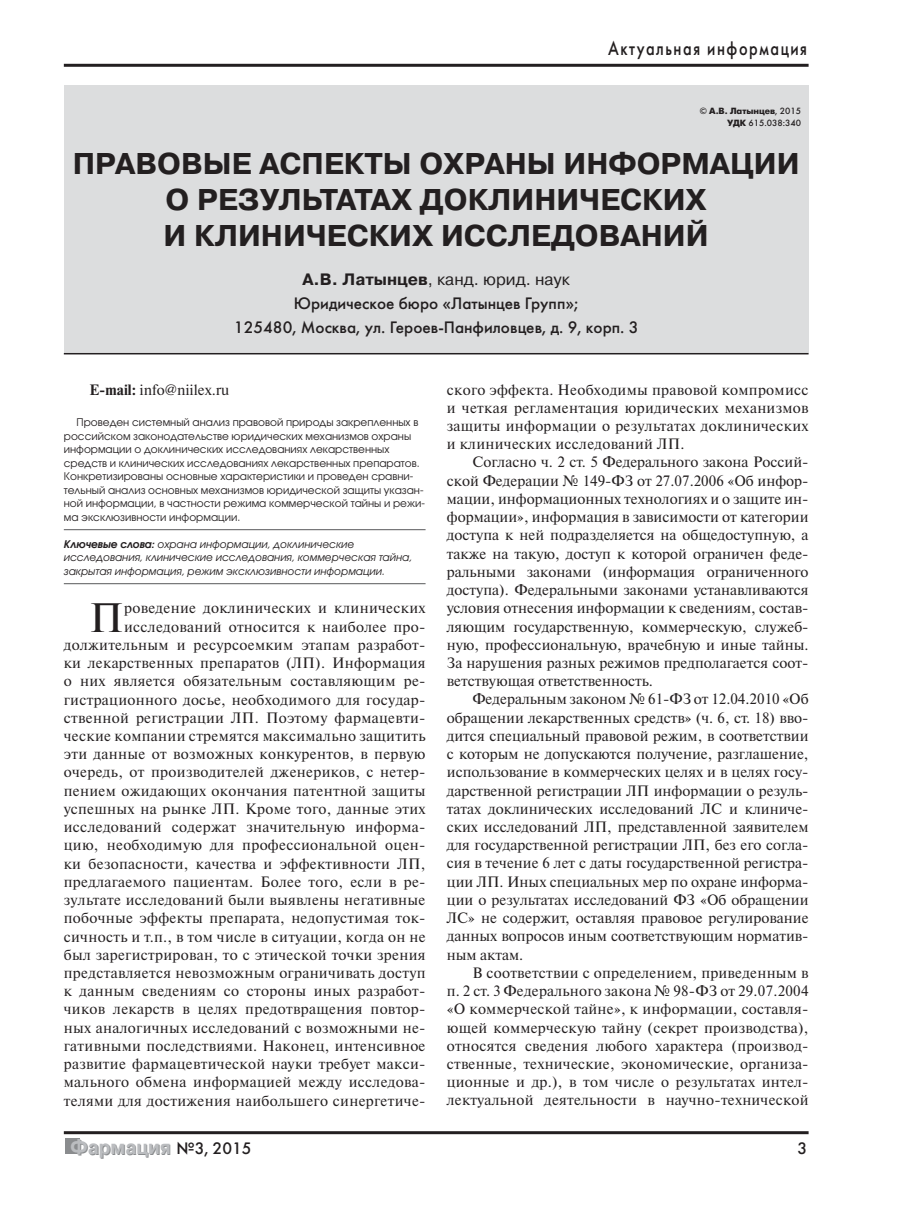
<style>
.page{position:relative;width:915px;height:1212px;background:#fff}
.page>*{position:absolute;margin:0;border:0;box-sizing:border-box;transform-origin:0 0}
.t1{font:41.1px "Newton C";color:#231f20}
.t2{font:700 30px/36px "Pragmatica C";color:#231f20;text-align:center}
.t3{font:700 20.25px "Pragmatica C";color:#8a8c8e;scale:.9 1}
.t4{font:19.5px "Futura Futuris C";letter-spacing:.1em;color:#231f20;scale:.8 1}
.t5{font:16.5px/24px "Futura Futuris C";color:#231f20;text-align:center}
.t6{font:16.5px "Pragmatica C";color:#231f20}
.t7{font:15px/18.3px "Newton C";letter-spacing:.02em;color:#231f20;text-align:justify}
.t8{font:15px "Newton C";color:#231f20}
.t9{font:10.5px/13.5px "Avant Garde Gothic C";color:#231f20}
.t10{font:italic 10.5px/13.5px "Avant Garde Gothic C";color:#231f20}
.t11{font:9px/12px "Futura Futuris C";color:#231f20;text-align:right}
.s1{font-weight:700}
</style>
<div class="page">
<hr style="left:64px;top:64px;width:744px;height:3px;background:#231f20">
<hr style="left:64px;top:1131px;width:744px;height:3px;background:#231f20">
<div style="left:65px;top:1138px;width:14px;height:16px;background:#8a8c8e"></div>
<hr style="left:64px;top:529px;width:361px;height:1px;background:#58595b">
<hr style="left:64px;top:583px;width:361px;height:1px;background:#58595b">
<div style="left:64px;top:85px;width:744px;height:268px;background:#dcddde"></div>
<hr style="left:64px;top:353px;width:744px;height:1px;background:#231f20">
<h3 class="t4" style="left:608px;top:41px;width:250px">Актуальная информация</h3>
<p class="t11" style="left:699px;top:106px;width:103px">© <span class="s1">А.В. Латынцев</span>, 2015<br><span class="s1">УДК</span> 615.038:340</p>
<h2 class="t2" style="left:73px;top:149px;width:728px">ПРАВОВЫЕ АСПЕКТЫ ОХРАНЫ ИНФОРМАЦИИ<br>О РЕЗУЛЬТАТАХ ДОКЛИНИЧЕСКИХ<br>И КЛИНИЧЕСКИХ ИССЛЕДОВАНИЙ</h2>
<p class="t6" style="left:302px;top:273px;width:269px"><span class="s1">А.В. Латынцев</span>, канд. юрид. наук</p>
<p class="t5" style="left:234px;top:293px;width:406px">Юридическое бюро «Латынцев Групп»;<br>125480, Москва, ул. Героев-Панфиловцев, д. 9, корп. 3</p>
<p class="t8" style="left:89px;top:384px;width:141px"><span class="s1">E-mail:</span> info@niilex.ru</p>
<p class="t9" style="left:64px;top:416px;width:362px;text-indent:13px">Проведен системный анализ правовой природы закрепленных в российском законодательстве юридических механизмов охраны информации о доклинических исследованиях лекарственных средств и клинических исследованиях лекарственных препаратов.<br>Конкретизированы основные характеристики и проведен сравни&shy;тельный анализ основных механизмов юридической защиты указан&shy;ной информации, в частности режима коммерческой тайны и режи&shy;ма эксклюзивности информации.</p>
<p class="t10" style="left:64px;top:538px;width:350px"><span class="s1">Ключевые слова:</span> охрана информации, доклинические исследования, клинические исследования, коммерческая тайна, закрытая информация, режим эксклюзивности информации.</p>
<h1 class="t1" style="left:89px;top:602px;width:35px">П</h1>
<p class="t7" style="left:64px;top:601px;width:363px;text-align:right">роведение доклинических и клинических исследований относится к наиболее про&shy;должительным и ресурсоемким этапам разработ&shy;ки лекарственных препаратов (ЛП). Информация о них является обязательным составляющим ре&shy;гистрационного досье, необходимого для государ&shy;ственной регистрации ЛП. Поэтому фармацевти&shy;ческие компании стремятся максимально защитить эти данные от возможных конкурентов, в первую очередь, от производителей дженериков, с нетер&shy;пением ожидающих окончания патентной защиты успешных на рынке ЛП. Кроме того, данные этих исследований содержат значительную информа&shy;цию, необходимую для профессиональной оцен&shy;ки безопасности, качества и эффективности ЛП, предлагаемого пациентам. Более того, если в ре&shy;зультате исследований были выявлены негативные побочные эффекты препарата, недопустимая ток&shy;сичность и т.п., в том числе в ситуации, когда он не был зарегистрирован, то с этической точки зрения представляется невозможным ограничивать доступ к данным сведениям со стороны иных разработ&shy;чиков лекарств в целях предотвращения повтор&shy;ных аналогичных исследований с возможными не&shy;гативными последствиями. Наконец, интенсивное развитие фармацевтической науки требует макси&shy;мального обмена информацией между исследова&shy;телями для достижения наибольшего синергетиче-</p>
<p class="t7" style="left:446px;top:382px;width:363px">ского эффекта. Необходимы правовой компромисс и четкая регламентация юридических механизмов защиты информации о результатах доклинических и клинических исследований ЛП.</p>
<p class="t7" style="left:446px;top:455px;width:363px;text-indent:26px">Согласно ч. 2 ст. 5 Федерального закона Россий&shy;ской Федерации № 149-ФЗ от 27.07.2006 «Об инфор&shy;мации, информационных технологиях и о защите ин&shy;формации», информация в зависимости от категории доступа к ней подразделяется на общедоступную, а также на такую, доступ к которой ограничен феде&shy;ральными законами (информация ограниченного доступа). Федеральными законами устанавливаются условия отнесения информации к сведениям, состав&shy;ляющим государственную, коммерческую, служеб&shy;ную, профессиональную, врачебную и иные тайны.<br>За нарушения разных режимов предполагается соот&shy;ветствующая ответственность.</p>
<p class="t7" style="left:446px;top:692px;width:363px;text-indent:26px">Федеральным законом № 61-ФЗ от 12.04.2010 «Об обращении лекарственных средств» (ч. 6, ст. 18) вво&shy;дится специальный правовой режим, в соответствии с которым не допускаются получение, разглашение, использование в коммерческих целях и в целях госу&shy;дарственной регистрации ЛП информации о резуль&shy;татах доклинических исследований ЛС и клиниче&shy;ских исследований ЛП, представленной заявителем для государственной регистрации ЛП, без его согла&shy;сия в течение 6 лет с даты государственной регистра&shy;ции ЛП. Иных специальных мер по охране информа&shy;ции о результатах исследований ФЗ «Об обращении ЛС» не содержит, оставляя правовое регулирование данных вопросов иным соответствующим норматив&shy;ным актам.</p>
<p class="t7" style="left:446px;top:965px;width:363px;text-indent:26px">В соответствии с определением, приведенным в п. 2 ст. 3 Федерального закона № 98-ФЗ от 29.07.2004 «О коммерческой тайне», к информации, составля&shy;ющей коммерческую тайну (секрет производства), относятся сведения любого характера (производ&shy;ственные, технические, экономические, организа&shy;ционные и др.), в том числе о результатах интел&shy;лектуальной деятельности в научно-технической</p>
<h3 class="t3" style="left:71px;top:1140px;width:113px">Фармация</h3>
<p class="t5" style="left:797px;top:1138px;width:11px">3</p>
<p class="t5" style="left:176px;top:1138px;width:77px">№3, 2015</p>
</div>
